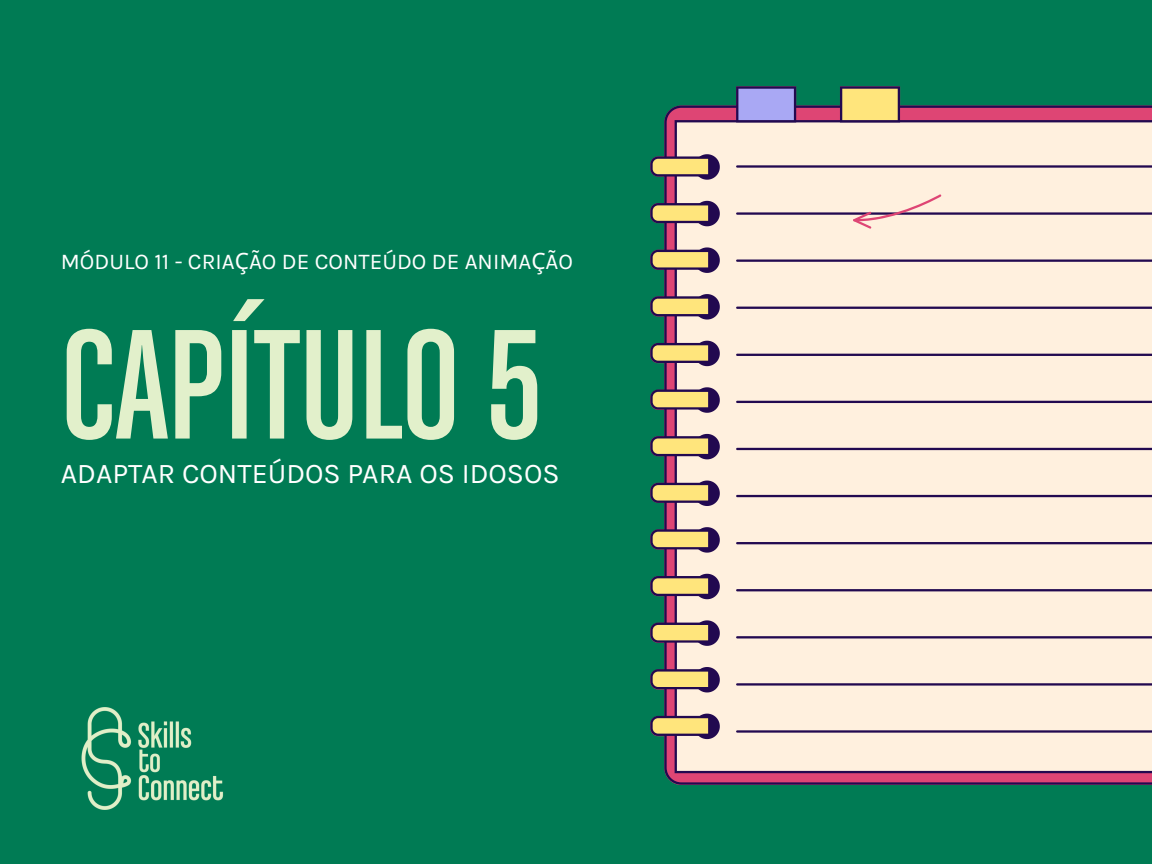
<style>
.page{position:relative;width:1152px;height:864px;background:#007b54}
.page>*{position:absolute;margin:0;border:0;box-sizing:border-box;transform-origin:0 0}
.t1{font:166.35px "Chalet Comprime Cologne Eighty";color:#e2f0cb}
.t2{font:28.5px "Karla";color:#fff}
.t3{font:22.5px "Karla";color:#fff}
.s1{font-family:"Noto Sans"}
</style>
<div class="page">
<svg style="left:664px;top:106px;width:488px;height:679px;background:#f0dbd1"></svg>
<svg style="left:736px;top:86px;width:60px;height:36px;background:#908ad4"></svg>
<svg style="left:840px;top:86px;width:60px;height:36px;background:#d5bb73"></svg>
<svg style="left:650px;top:154px;width:70px;height:26px;background:#a79477"></svg>
<svg style="left:650px;top:201px;width:70px;height:25px;background:#a79375"></svg>
<svg style="left:650px;top:247px;width:70px;height:26px;background:#a79477"></svg>
<svg style="left:650px;top:294px;width:70px;height:26px;background:#a79477"></svg>
<svg style="left:650px;top:341px;width:70px;height:25px;background:#a79375"></svg>
<svg style="left:650px;top:387px;width:70px;height:26px;background:#a79477"></svg>
<svg style="left:650px;top:434px;width:70px;height:25px;background:#a79375"></svg>
<svg style="left:650px;top:481px;width:70px;height:25px;background:#a79375"></svg>
<svg style="left:650px;top:527px;width:70px;height:26px;background:#a79477"></svg>
<svg style="left:650px;top:574px;width:70px;height:25px;background:#a79375"></svg>
<svg style="left:650px;top:620px;width:70px;height:26px;background:#a79477"></svg>
<svg style="left:650px;top:667px;width:70px;height:25px;background:#a79375"></svg>
<svg style="left:650px;top:714px;width:70px;height:25px;background:#a79375"></svg>
<svg style="left:736px;top:194px;width:416px;height:35px;background:#f0ddd2"></svg>
<img style="left:81px;top:707px;width:143px;height:103px">
<p class="t3" style="left:61px;top:248px;width:514px">MÓDULO 11 - CRIA<span class="s1">Ç</span>ÃO DE CONTEÚDO DE ANIMA<span class="s1">Ç</span>ÃO</p>
<h1 class="t1" style="left:61px;top:322px;width:483px">CAPÍTULO 5</h1>
<h2 class="t2" style="left:61px;top:456px;width:500px">ADAPTAR CONTEÚDOS PARA OS IDOSOS</h2>
</div>
